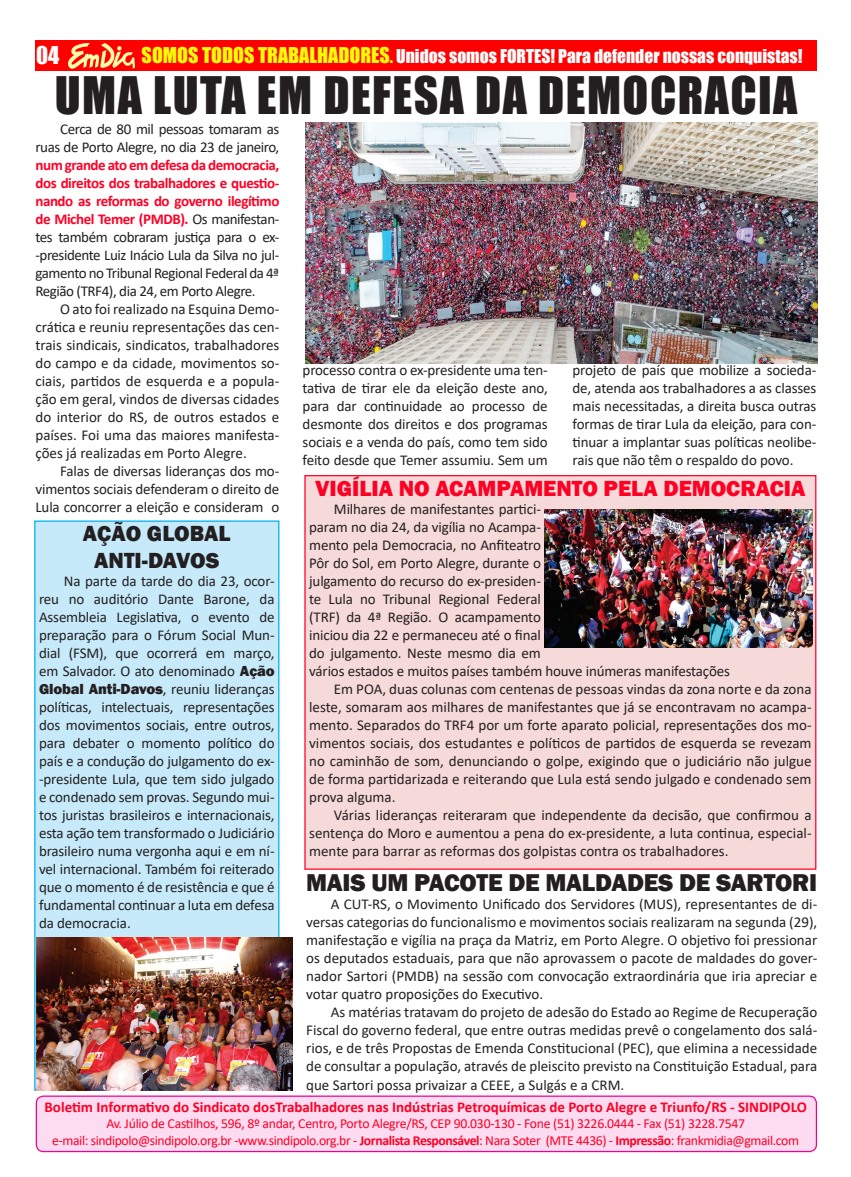
<style>
.page{position:relative;width:851px;height:1177px;background:#fff}
.page>*{position:absolute;margin:0;border:0;box-sizing:border-box;transform-origin:0 0}
.Titulos{font:47.5px "Impact";letter-spacing:.03em;color:#231f20}
.Texto{font:800 25px "Franklin Gothic";letter-spacing:-.01em;color:#231f20}
.Texto-2{font:800 22.5px "Franklin Gothic";color:#ff0025}
.Texto-3{font:800 22.5px "Franklin Gothic";color:#231f20}
.t1{font:22.5px "Impact";color:#fff}
.t2{font:17.5px "Impact";color:#fff}
.Texto-4{font:15px/18px "Calibri";letter-spacing:-.01em;color:#231f20;text-align:justify}
.Texto-5{font:700 15px "Calibri";color:#ff0025}
.Texto-6{font:13.75px "Calibri";letter-spacing:-.03em;color:#ff0025}
.s1{font-size:20px;color:#fffa0a}
.s2{color:#fffa0a}
.s3{font-weight:700;color:#ff0025}
.s4{font-family:"Franklin Gothic";font-weight:800}
.s5{font-weight:700}
</style>
<div class="page">
<div style="left:35px;top:41px;width:782px;height:30px;background:#f00"></div>
<svg style="left:68px;top:43px;width:67px;height:26px"></svg>
<div style="left:36px;top:1096px;width:780px;height:55px;background:#fddcf2;border-radius:7px"></div>
<div style="left:36px;top:1095px;width:780px;height:57px;border:1px solid #ed028c;border-radius:7px"></div>
<img style="left:305px;top:123px;width:512px;height:241px">
<div style="left:305px;top:475px;width:510px;height:394px;background:#f6d9d9"></div>
<div style="left:35px;top:521px;width:244px;height:569px;background:#c6eafa"></div>
<img style="left:544px;top:509px;width:268px;height:138px">
<img style="left:36px;top:937px;width:257px;height:153px">
<p class="t1" style="left:36px;top:38px;width:25px">04</p>
<p class="t2" style="left:142px;top:42px;width:662px"><span class="s1">SOMOS TODOS TRABALHADORES</span><span class="s2">.</span> Unidos somos FORTES! Para defender nossas conquistas!</p>
<p class="Titulos" style="left:55px;top:59px;width:744px">UMA LUTA EM DEFESA DA DEMOCRACIA</p>
<p class="Texto-4" style="left:35px;top:120px;width:245px;text-indent:25px">Cerca de 80 mil pessoas tomaram as ruas de Porto Alegre, no dia 23 de janeiro, <span class="s3">num grande ato em defesa da democracia, dos direitos dos trabalhadores e questio&shy;nando as reformas do governo ilegítimo de Michel Temer (PMDB).</span> Os manifestan&shy;tes também cobraram justiça para o ex--presidente Luiz Inácio Lula da Silva no jul&shy;gamento no Tribunal Regional Federal da 4ª Região (TRF4), dia 24, em Porto Alegre.</p>
<p class="Texto-4" style="left:35px;top:300px;width:245px;text-indent:25px">O ato foi realizado na Esquina Demo&shy;crática e reuniu representações das cen&shy;trais sindicais, sindicatos, trabalhadores do campo e da cidade, movimentos so&shy;ciais, partidos de esquerda e a popula&shy;ção em geral, vindos de diversas cidades do interior do RS, de outros estados e países. Foi uma das maiores manifesta&shy;ções já realizadas em Porto Alegre.</p>
<p class="Texto-4" style="left:35px;top:462px;width:245px;text-indent:25px">Falas de diversas lideranças dos mo&shy;vimentos sociais defenderam o direito de Lula concorrer a eleição e consideram o</p>
<p class="Texto-3" style="left:83px;top:519px;width:149px">AÇÃO GLOBAL</p>
<p class="Texto-3" style="left:94px;top:546px;width:127px">ANTI-DAVOS</p>
<p class="Texto-4" style="left:39px;top:571px;width:237px;text-indent:25px">Na parte da tarde do dia 23, ocor&shy;reu no auditório Dante Barone, da Assembleia Legislativa, o evento de preparação para o Fórum Social Mun&shy;dial (FSM), que ocorrerá em março, em Salvador. O ato denominado <span class="s4">Ação Global Anti-Davos</span>, reuniu lideranças políticas, intelectuais, representações dos movimentos sociais, entre outros, para debater o momento político do país e a condução do julgamento do ex--presidente Lula, que tem sido julgado e condenado sem provas. Segundo mui&shy;tos juristas brasileiros e internacionais, esta ação tem transformado o Judiciário brasileiro numa vergonha aqui e em ní&shy;vel internacional. Também foi reiterado que o momento é de resistência e que é fundamental continuar a luta em defesa da democracia.</p>
<p class="Texto-4" style="left:302px;top:361px;width:246px">processo contra o ex-presidente uma ten&shy;tativa de tirar ele da eleição deste ano, para dar continuidade ao processo de desmonte dos direitos e dos programas sociais e a venda do país, como tem sido feito desde que Temer assumiu. Sem um</p>
<p class="Texto-4" style="left:572px;top:361px;width:245px">projeto de país que mobilize a socieda&shy;de, atenda aos trabalhadores a as classes mais necessitadas, a direita busca outras formas de tirar Lula da eleição, para con&shy;tinuar a implantar suas políticas neolibe&shy;rais que não têm o respaldo do povo.</p>
<p class="Texto-2" style="left:315px;top:473px;width:491px">VIGÍLIA NO ACAMPAMENTO PELA DEMOCRACIA</p>
<p class="Texto-4" style="left:309px;top:499px;width:422px;text-align:left;text-indent:25px">Milhares de manifestantes partici-<br>param no dia 24, da vigília no Acampa-<br>mento pela Democracia, no Anfiteatro<br>Pôr do Sol, em Porto Alegre, durante o<br>julgamento do recurso do ex-presiden-<br>te Lula no Tribunal Regional Federal<br>(TRF) da 4ª Região. O acampamento<br>iniciou dia 22 e permaneceu até o final<br>do julgamento. Neste mesmo dia em<br>vários estados e muitos países também houve inúmeras manifestações</p>
<p class="Texto-4" style="left:309px;top:679px;width:504px;text-indent:25px">Em POA, duas colunas com centenas de pessoas vindas da zona norte e da zona leste, somaram aos milhares de manifestantes que já se encontravam no acampa&shy;mento. Separados do TRF4 por um forte aparato policial, representações dos mo&shy;vimentos sociais, dos estudantes e políticos de partidos de esquerda se revezam no caminhão de som, denunciando o golpe, exigindo que o judiciário não julgue de forma partidarizada e reiterando que Lula está sendo julgado e condenado sem prova alguma.</p>
<p class="Texto-4" style="left:309px;top:805px;width:504px;text-indent:25px">Várias lideranças reiteraram que independente da decisão, que confirmou a sentença do Moro e aumentou a pena do ex-presidente, a luta continua, especial&shy;mente para barrar as reformas dos golpistas contra os trabalhadores.</p>
<p class="Texto" style="left:306px;top:866px;width:512px">MAIS UM PACOTE DE MALDADES DE SARTORI</p>
<p class="Texto-4" style="left:306px;top:895px;width:512px;text-indent:25px">A CUT-RS, o Movimento Unificado dos Servidores (MUS), representantes de di&shy;versas categorias do funcionalismo e movimentos sociais realizaram na segunda (29), manifestação e vigília na praça da Matriz, em Porto Alegre. O objetivo foi pressionar os deputados estaduais, para que não aprovassem o pacote de maldades do gover&shy;nador Sartori (PMDB) na sessão com convocação extraordinária que iria apreciar e votar quatro proposições do Executivo.</p>
<p class="Texto-4" style="left:306px;top:1003px;width:512px;text-indent:25px">As matérias tratavam do projeto de adesão do Estado ao Regime de Recuperação Fiscal do governo federal, que entre outras medidas prevê o congelamento dos salá&shy;rios, e de três Propostas de Emenda Constitucional (PEC), que elimina a necessidade de consultar a população, através de pleiscito previsto na Constituição Estadual, para que Sartori possa privaizar a CEEE, a Sulgás e a CRM.</p>
<p class="Texto-5" style="left:45px;top:1095px;width:763px">Boletim Informativo do Sindicato dosTrabalhadores nas Indústrias Petroquímicas de Porto Alegre e Triunfo/RS - SINDIPOLO</p>
<p class="Texto-6" style="left:106px;top:1113px;width:640px">Av. Júlio de Castilhos, 596, 8º andar, Centro, Porto Alegre/RS, CEP 90.030-130 - Fone (51) 3226.0444 - Fax (51) 3228.7547</p>
<p class="Texto-6" style="left:52px;top:1130px;width:748px">e-mail: sindipolo@sindipolo.org.br -www.sindipolo.org.br - <span class="s5">Jornalista Responsável</span>: Nara Soter (MTE 4436) - <span class="s5">Impressão</span>: frankmidia@gmail.com</p>
</div>
